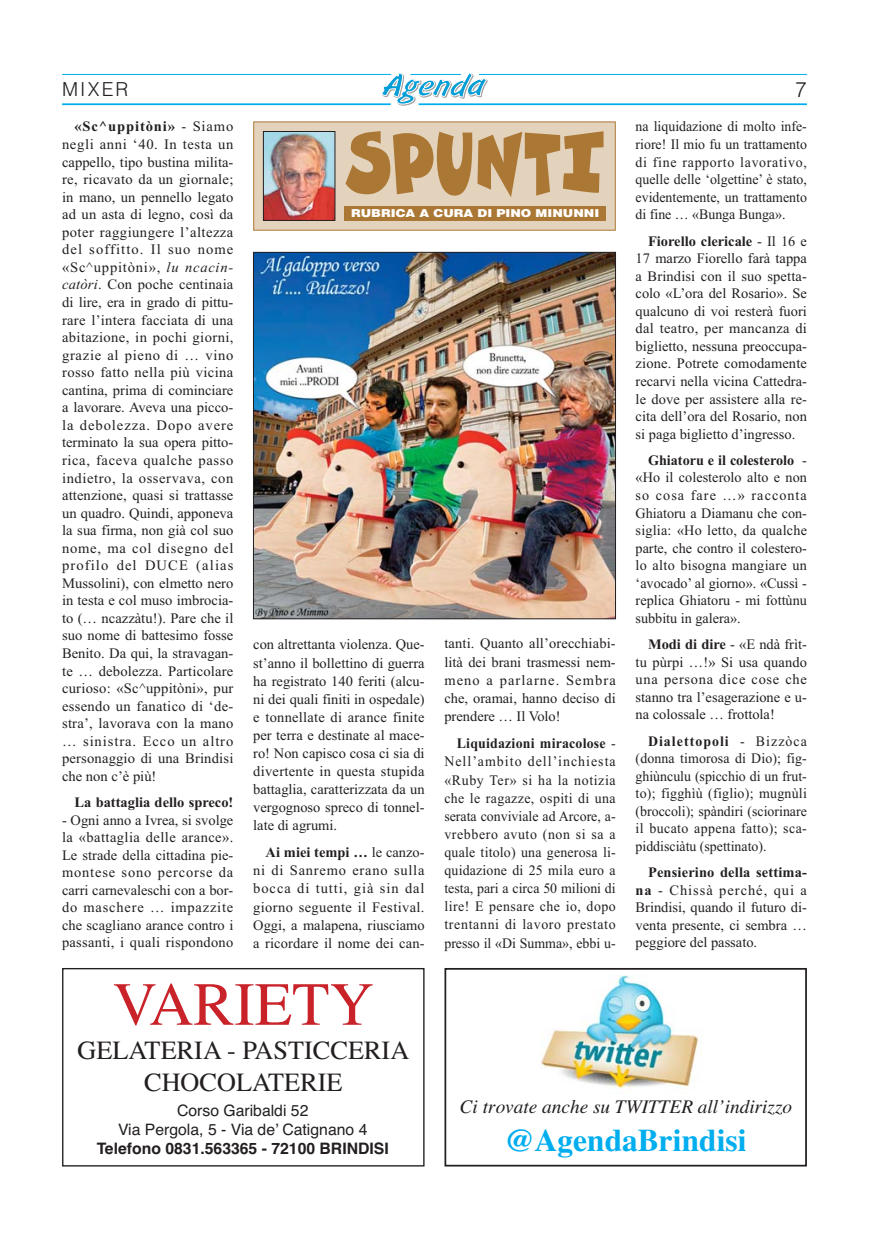
<style>
.page{position:relative;width:869px;height:1241px;background:#fff}
.page>*{position:absolute;margin:0;border:0;box-sizing:border-box;transform-origin:0 0}
.t1{font:71.05px "Comics";color:#ab7734;scale:.72 1}
.t2{font:61.25px "Times";color:#c92229}
.t3{font:700 31.5px "Times";color:#00aeef}
.t4{font:26.25px/31.5px "Times";color:#231f20;text-align:center}
.t5{font:300 21px "Helvetica";color:#231f20}
.t6{font:italic 19.25px "Times";color:#231f20}
.t7{font:300 19.25px "Helvetica";letter-spacing:.11em;color:#231f20}
.t8{font:15.75px/18.9px "Helvetica";color:#231f20;text-align:center}
.t9{font:700 15.75px "Helvetica";color:#231f20}
.t10{font:14.35px/17.5px "Times New Roman";color:#231f20;text-align:justify}
.t11{font:14.35px/17.5px "Times New Roman";color:#231f20;text-align:justify;scale:.96 1}
.t12{font:700 14.35px "Times New Roman";color:#231f20}
.t13{font:900 10.85px "Helvetica";color:#fff;scale:1.15 1}
.s1{font-weight:700}
.s2{font-style:italic}
</style>
<div class="page">
<hr style="left:418px;top:103px;width:388px;height:2px;background:#00aeef">
<hr style="left:62px;top:103px;width:328px;height:2px;background:#00aeef">
<hr style="left:479px;top:74px;width:327px;height:1px;background:#00aeef">
<hr style="left:62px;top:74px;width:329px;height:1px;background:#00aeef">
<svg style="left:381px;top:73px;width:106px;height:33px"></svg>
<div style="left:254px;top:122px;width:360px;height:108px;background:#e3d2bc"></div>
<div style="left:253px;top:121px;width:362px;height:110px;border:1px solid #ab7734"></div>
<img style="left:265px;top:133px;width:68px;height:85px">
<div style="left:263px;top:131px;width:72px;height:89px;border:1px solid #231f20"></div>
<div style="left:344px;top:206px;width:261px;height:14px;background:#ab7734"></div>
<img style="left:255px;top:254px;width:358px;height:363px">
<div style="left:253px;top:252px;width:362px;height:367px;border:1px solid #231f20"></div>
<div style="left:62px;top:967px;width:362px;height:199px;border:1px solid #231f20"></div>
<div style="left:444px;top:967px;width:362px;height:199px;border:2px solid #231f20"></div>
<img style="left:540px;top:975px;width:162px;height:117px">
<h3 class="t7" style="left:62px;top:82px;width:68px">MIXER</h3>
<h3 class="t5" style="left:794px;top:81px;width:13px">7</h3>
<p class="t10" style="left:62px;top:119px;width:173px;text-indent:12px"><span class="s1">«Sc^uppitòni»</span> - Siamo negli anni ‘40. In testa un cappello, tipo bustina milita&shy;re, ricavato da un giornale; in mano, un pennello legato ad un asta di legno, così da poter raggiungere l’altezza del soffitto. Il suo nome «Sc^uppitòni», <span class="s2">lu ncacin&shy;catòri</span>. Con poche centinaia di lire, era in grado di pittu&shy;rare l’intera facciata di una abitazione, in pochi giorni, grazie al pieno di … vino rosso fatto nella più vicina cantina, prima di cominciare a lavorare. Aveva una picco&shy;la debolezza. Dopo avere terminato la sua opera pitto&shy;rica, faceva qualche passo indietro, la osservava, con attenzione, quasi si trattasse un quadro. Quindi, apponeva la sua firma, non già col suo nome, ma col disegno del profilo del DUCE (alias Mussolini), con elmetto nero in testa e col muso imbrocia&shy;to (… ncazzàtu!). Pare che il suo nome di battesimo fosse Benito. Da qui, la stravagan&shy;te … debolezza. Particolare curioso: «Sc^uppitòni», pur essendo un fanatico di ‘de&shy;stra’, lavorava con la mano … sinistra. Ecco un altro personaggio di una Brindisi che non c’è più!</p>
<p class="t12" style="left:74px;top:797px;width:160px">La battaglia dello spreco!</p>
<p class="t10" style="left:62px;top:812px;width:173px">- Ogni anno a Ivrea, si svolge la «battaglia delle arance».<br>Le strade della cittadina pie&shy;montese sono percorse da carri carnevaleschi con a bor&shy;do maschere … impazzite che scagliano arance contro i passanti, i quali rispondono</p>
<p class="t11" style="left:635px;top:119px;width:180px">na liquidazione di molto infe&shy;riore! Il mio fu un trattamento di fine rapporto lavorativo, quelle delle ‘olgettine’ è stato, evidentemente, un trattamento di fine … «Bunga Bunga».</p>
<p class="t10" style="left:635px;top:233px;width:173px;text-indent:12px"><span class="s1">Fiorello clericale</span> - Il 16 e 17 marzo Fiorello farà tappa a Brindisi con il suo spetta&shy;colo «L’ora del Rosario». Se qualcuno di voi resterà fuori dal teatro, per mancanza di biglietto, nessuna preoccupa&shy;zione. Potrete comodamente recarvi nella vicina Cattedra&shy;le dove per assistere alla re&shy;cita dell’ora del Rosario, non si paga biglietto d’ingresso.</p>
<p class="t10" style="left:635px;top:452px;width:173px;text-indent:12px"><span class="s1">Ghiatoru e il colesterolo</span> - «Ho il colesterolo alto e non so cosa fare …» racconta Ghiatoru a Diamanu che con&shy;siglia: «Ho letto, da qualche parte, che contro il colestero&shy;lo alto bisogna mangiare un ‘avocado’ al giorno». «Cussì - replica Ghiatoru - mi fottùnu subbitu in galera».</p>
<p class="t10" style="left:635px;top:637px;width:173px;text-indent:12px"><span class="s1">Modi di dire</span> - «E ndà frìt&shy;tu pùrpi …!» Si usa quando una persona dice cose che stanno tra l’esagerazione e u&shy;na colossale … frottola!</p>
<p class="t11" style="left:635px;top:733px;width:180px;text-indent:12px"><span class="s1">Dialettopoli</span> - Bizzòca (donna timorosa di Dio); fig&shy;ghiùnculu (spicchio di un frut&shy;to); figghìù (figlio); mugnùli (broccoli); spàndiri (sciorinare il bucato appena fatto); sca&shy;piddisciàtu (spettinato).</p>
<p class="t10" style="left:635px;top:864px;width:173px;text-indent:12px"><span class="s1">Pensierino della settima&shy;na</span> - Chissà perché, qui a Brindisi, quando il futuro di&shy;venta presente, ci sembra … peggiore del passato.</p>
<h1 class="t1" style="left:345px;top:125px;width:361px">SPUNTI</h1>
<p class="t13" style="left:351px;top:209px;width:217px">RUBRICA A CURA DI PINO MINUNNI</p>
<p class="t10" style="left:444px;top:636px;width:173px;line-height:18px">tanti. Quanto all’orecchiabi&shy;lità dei brani trasmessi nem&shy;meno a parlarne. Sembra che, oramai, hanno deciso di prendere … Il Volo!</p>
<p class="t11" style="left:444px;top:735px;width:180px;line-height:18px;text-indent:12px"><span class="s1">Liquidazioni miracolose</span> - Nell’ambito dell’inchiesta «Ruby Ter» si ha la notizia che le ragazze, ospiti di una serata conviviale ad Arcore, a&shy;vrebbero avuto (non si sa a quale titolo) una generosa li&shy;quidazione di 25 mila euro a testa, pari a circa 50 milioni di lire! E pensare che io, dopo trentanni di lavoro prestato presso il «Di Summa», ebbi u-</p>
<p class="t10" style="left:253px;top:637px;width:173px;line-height:18px">con altrettanta violenza. Que&shy;st’anno il bollettino di guerra ha registrato 140 feriti (alcu&shy;ni dei quali finiti in ospedale) e tonnellate di arance finite per terra e destinate al mace&shy;ro! Non capisco cosa ci sia di divertente in questa stupida battaglia, caratterizzata da un vergognoso spreco di tonnel&shy;late di agrumi.</p>
<p class="t10" style="left:253px;top:844px;width:173px;line-height:18px;text-indent:12px"><span class="s1">Ai miei tempi …</span> le canzo&shy;ni di Sanremo erano sulla bocca di tutti, già sin dal giorno seguente il Festival.<br>Oggi, a malapena, riusciamo a ricordare il nome dei can-</p>
<h2 class="t2" style="left:113px;top:981px;width:262px">VARIETY</h2>
<h3 class="t4" style="left:77px;top:1036px;width:333px">GELATERIA - PASTICCERIA<br>CHOCOLATERIE</h3>
<p class="t8" style="left:118px;top:1102px;width:251px">Corso Garibaldi 52<br>Via Pergola, 5 - Via deʼ Catignano 4</p>
<p class="t9" style="left:97px;top:1142px;width:293px">Telefono 0831.563365 - 72100 BRINDISI</p>
<h3 class="t6" style="left:459px;top:1099px;width:334px">Ci trovate anche su TWITTER all’indirizzo</h3>
<h3 class="t3" style="left:505px;top:1128px;width:243px">@AgendaBrindisi</h3>
</div>
